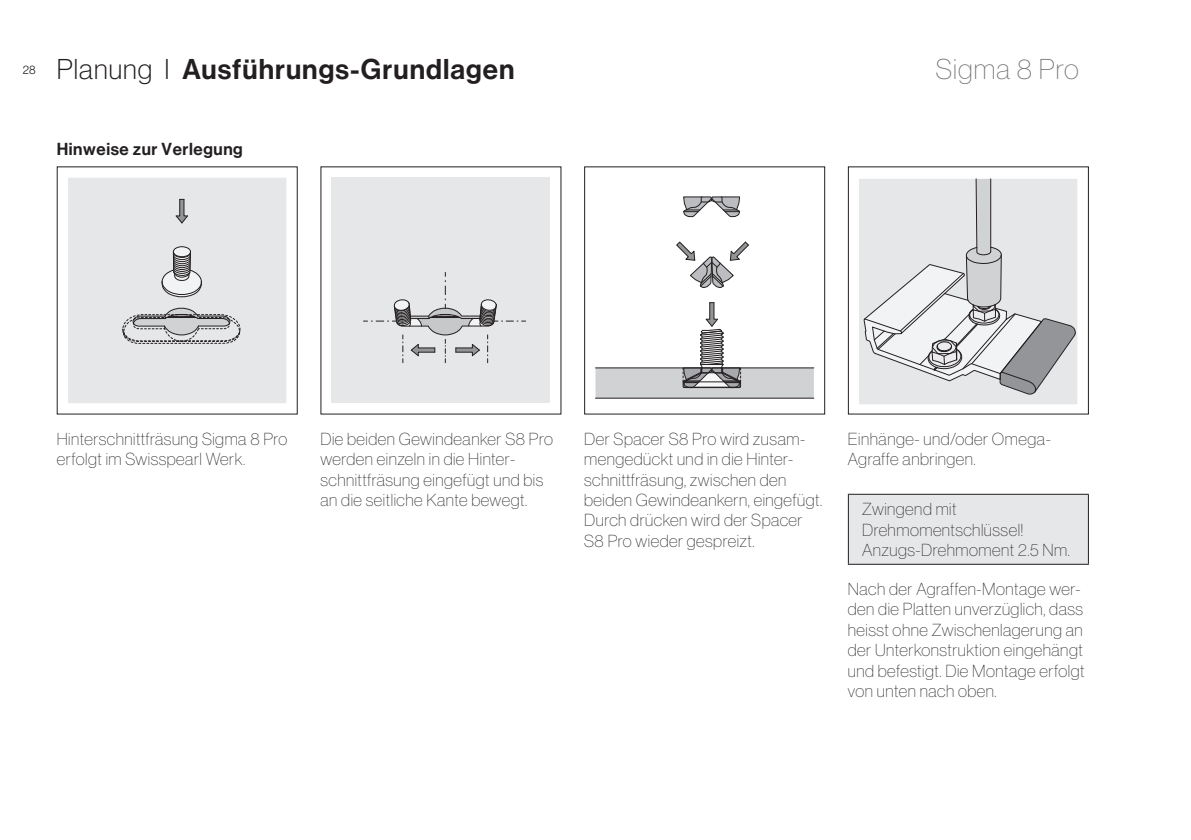
<style>
.page{position:relative;width:1191px;height:840px;background:#fff}
.page>*{position:absolute;margin:0;border:0;box-sizing:border-box;transform-origin:0 0}
.t1{font:28px "N Haas Grotesk DS Pro 65 Md";letter-spacing:.04em;color:#231f20}
.t2{font:28px "N Haas Grotesk DS Pro 25 Th";letter-spacing:.04em;color:#6c6d70}
.t3{font:17px/20.4px "N Haas Grotesk DS Pro 25 Th";letter-spacing:.03em;color:#231f20}
.t4{font:17px "N Haas Grotesk DS Pro 65 Md";letter-spacing:.035em;color:#231f20}
.t5{font:12px "N Haas Grotesk DS Pro 45 Lt";color:#231f20}
.s1{font-family:"N Haas Grotesk DS Pro 35 X Lt"}
</style>
<div class="page">
<div style="left:68px;top:178px;width:218px;height:225px;background:#e6e7e9"></div>
<svg style="left:175px;top:199px;width:13px;height:24px"></svg>
<svg style="left:122px;top:246px;width:118px;height:102px;background:#d0d1d3"></svg>
<div style="left:332px;top:178px;width:218px;height:225px;background:#e6e7e9"></div>
<svg style="left:363px;top:272px;width:162px;height:90px"></svg>
<svg style="left:683px;top:196px;width:57px;height:21px"></svg>
<svg style="left:595px;top:241px;width:219px;height:157px"></svg>
<div style="left:584px;top:166px;width:241px;height:248px;border:1px solid #231f20"></div>
<svg style="left:859px;top:178px;width:218px;height:226px"></svg>
<div style="left:848px;top:166px;width:241px;height:248px;border:1px solid #231f20"></div>
<div style="left:848px;top:494px;width:240px;height:70px;background:#e6e7e9"></div>
<hr style="left:848px;top:493px;width:241px;height:1px;background:#231f20">
<hr style="left:848px;top:494px;width:1px;height:69px;background:#231f20">
<hr style="left:1088px;top:494px;width:1px;height:69px;background:#231f20">
<hr style="left:848px;top:563px;width:241px;height:1px;background:#231f20">
<p class="t5" style="left:23px;top:63px;width:15px">28</p>
<h1 class="t1" style="left:57px;top:53px;width:459px"><span class="s1">Planung I</span> Ausführungs-Grundlagen</h1>
<h1 class="t2" style="left:935px;top:54px;width:145px">Sigma 8 Pro</h1>
<p class="t4" style="left:57px;top:139px;width:188px">Hinweise zur Verlegung</p>
<p class="t3" style="left:57px;top:428px;width:232px">Hinterschnittfräsung Sigma 8 Pro erfolgt im Swisspearl Werk.</p>
<p class="t3" style="left:320px;top:428px;width:234px">Die beiden Gewindeanker S8 Pro werden einzeln in die Hinter&shy;schnittfräsung eingefügt und bis an die seitliche Kante bewegt.</p>
<p class="t3" style="left:584px;top:428px;width:240px">Der Spacer S8 Pro wird zusam&shy;mengedückt und in die Hinter&shy;schnittfräsung, zwischen den beiden Gewindeankern, eingefügt.<br>Durch drücken wird der Spacer<br>S8 Pro wieder gespreizt.</p>
<p class="t3" style="left:848px;top:428px;width:204px">Einhänge- und/oder Omega-<br>Agraffe anbringen.</p>
<p class="t3" style="left:862px;top:499px;width:209px">Zwingend mit<br>Drehmomentschlüssel!<br>Anzugs-Drehmoment 2.5 Nm.</p>
<p class="t3" style="left:848px;top:578px;width:238px">Nach der Agraffen-Montage wer&shy;den die Platten unverzüglich, dass heisst ohne Zwischenlagerung an der Unterkonstruktion eingehängt und befestigt. Die Montage erfolgt von unten nach oben.</p>
</div>
